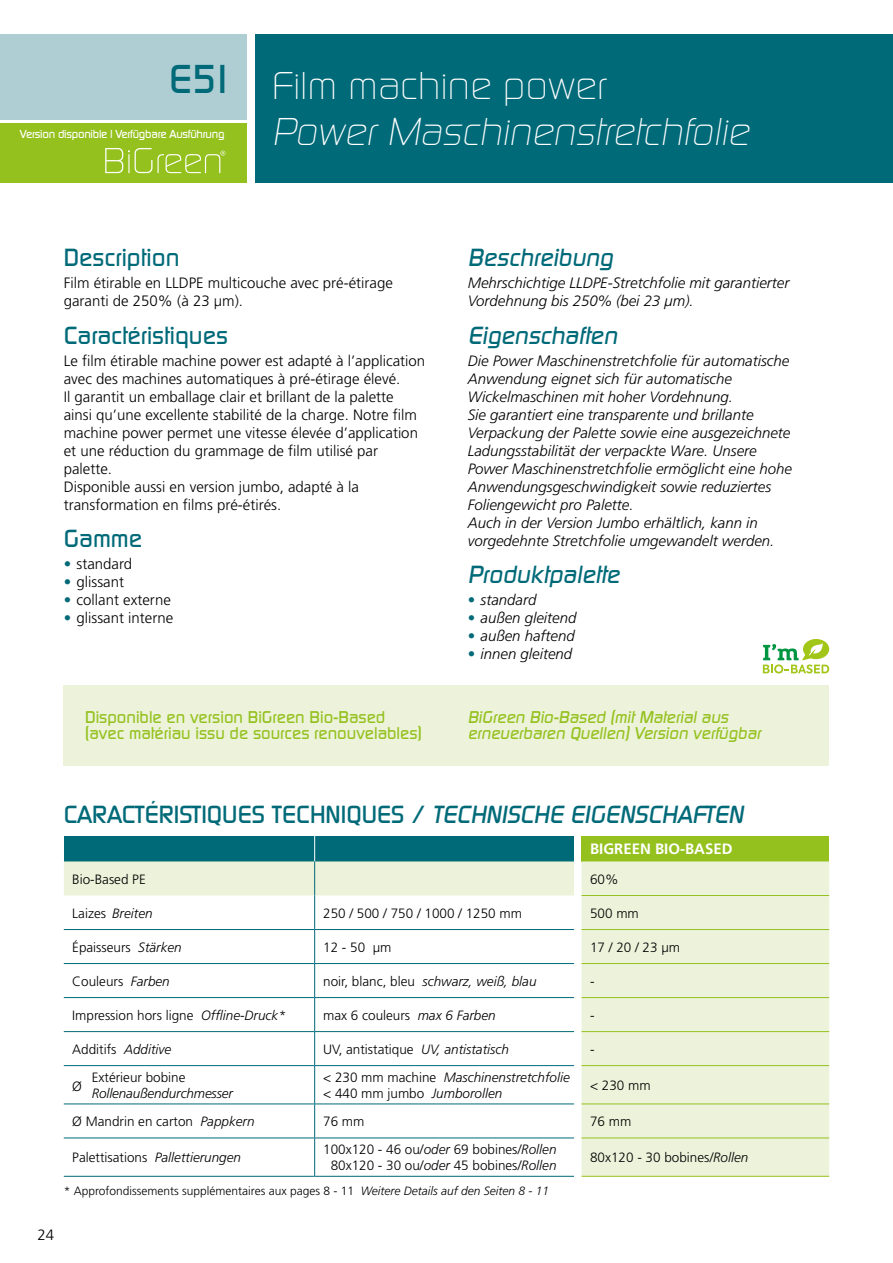
<style>
.page{position:relative;width:893px;height:1263px;background:#fff}
.page>*{position:absolute;margin:0;border:0;box-sizing:border-box;transform-origin:0 0}
.t1{font:700 39px "Digital Serial";color:#006a78}
.t2{font:italic 37.5px "Digital Serial";letter-spacing:.01em;color:#fff}
.t3{font:37.5px "Digital Serial";letter-spacing:.01em;color:#fff}
.t4{font:700 24px "Digital Serial";color:#006a78}
.t5{font:italic 700 24px "Digital Serial";color:#006a78}
.t6{font:700 16.5px/16.5px "Digital Serial";color:#95c11f}
.t7{font:italic 700 16.5px/16.5px "Digital Serial";color:#95c11f}
.t8{font:italic 300 15px/18px "Frutiger";color:#000}
.t9{font:300 15px/18px "Frutiger";color:#000}
.t10{font:700 15px "Frutiger";color:#fff}
.t11{font:300 13.5px/16.2px "Frutiger";color:#000;text-align:center}
.t12{font:italic 300 13.5px/16.2px "Frutiger";color:#000}
.t13{font:300 12px "Frutiger";color:#000}
.t14{font:700 11.25px "Digital Serial";letter-spacing:-.02em;color:#fff}
.s1{color:#006a78}
.s2{font-style:normal;color:#006a78}
.s3{font-style:italic}
.s4{font-style:normal}
</style>
<div class="page">
<div style="left:255px;top:34px;width:638px;height:149px;background:#006a78"></div>
<div style="left:0;top:34px;width:247px;height:85px;background:#afced4"></div>
<div style="left:0;top:123px;width:247px;height:60px;background:#95c11f"></div>
<svg style="left:105px;top:148px;width:120px;height:25px"></svg>
<div style="left:64px;top:836px;width:251px;height:25px;background:#006a78"></div>
<div style="left:315px;top:836px;width:259px;height:25px;background:#006a78"></div>
<div style="left:582px;top:836px;width:247px;height:25px;background:#95c11f"></div>
<svg style="left:64px;top:861px;width:765px;height:315px"></svg>
<svg style="left:314px;top:836px;width:1px;height:25px"></svg>
<hr style="left:582px;top:929px;width:247px;height:1px;background:#95c11f">
<hr style="left:582px;top:963px;width:247px;height:1px;background:#95c11f">
<hr style="left:582px;top:997px;width:247px;height:1px;background:#95c11f">
<hr style="left:582px;top:1031px;width:247px;height:1px;background:#95c11f">
<hr style="left:582px;top:1065px;width:247px;height:1px;background:#95c11f">
<hr style="left:582px;top:1103px;width:247px;height:1px;background:#95c11f">
<hr style="left:582px;top:1137px;width:247px;height:1px;background:#95c11f">
<hr style="left:582px;top:1176px;width:247px;height:1px;background:#95c11f">
<hr style="left:314px;top:861px;width:1px;height:34px;background:#006a78">
<hr style="left:582px;top:895px;width:247px;height:1px;background:#95c11f">
<hr style="left:314px;top:895px;width:1px;height:34px;background:#006a78">
<hr style="left:64px;top:929px;width:251px;height:1px;background:#006a78">
<hr style="left:314px;top:930px;width:1px;height:33px;background:#006a78">
<hr style="left:315px;top:929px;width:259px;height:1px;background:#006a78">
<hr style="left:64px;top:963px;width:251px;height:1px;background:#006a78">
<hr style="left:314px;top:964px;width:1px;height:33px;background:#006a78">
<hr style="left:315px;top:963px;width:259px;height:1px;background:#006a78">
<hr style="left:64px;top:997px;width:251px;height:1px;background:#006a78">
<hr style="left:314px;top:998px;width:1px;height:33px;background:#006a78">
<hr style="left:315px;top:997px;width:259px;height:1px;background:#006a78">
<hr style="left:64px;top:1031px;width:251px;height:1px;background:#006a78">
<hr style="left:314px;top:1032px;width:1px;height:33px;background:#006a78">
<hr style="left:315px;top:1031px;width:259px;height:1px;background:#006a78">
<hr style="left:64px;top:1065px;width:251px;height:1px;background:#006a78">
<hr style="left:314px;top:1066px;width:1px;height:37px;background:#006a78">
<hr style="left:315px;top:1065px;width:259px;height:1px;background:#006a78">
<hr style="left:64px;top:1103px;width:251px;height:1px;background:#006a78">
<hr style="left:314px;top:1104px;width:1px;height:33px;background:#006a78">
<hr style="left:315px;top:1103px;width:259px;height:1px;background:#006a78">
<hr style="left:64px;top:1137px;width:251px;height:1px;background:#006a78">
<hr style="left:64px;top:1176px;width:251px;height:1px;background:#006a78">
<hr style="left:314px;top:1138px;width:1px;height:38px;background:#006a78">
<hr style="left:315px;top:1137px;width:259px;height:1px;background:#006a78">
<hr style="left:315px;top:1176px;width:259px;height:1px;background:#006a78">
<div style="left:64px;top:685px;width:765px;height:80px;background:#ecf3da"></div>
<svg style="left:763px;top:639px;width:66px;height:34px"></svg>
<h1 class="t1" style="left:169px;top:56px;width:68px">E51</h1>
<p class="t14" style="left:20px;top:128px;width:206px">Version disponible | Verfügbare Ausführung</p>
<h2 class="t3" style="left:272px;top:64px;width:336px">Film machine power</h2>
<h2 class="t2" style="left:272px;top:110px;width:478px">Power Maschinenstretchfolie</h2>
<h3 class="t4" style="left:64px;top:244px;width:117px">Description</h3>
<p class="t9" style="left:64px;top:274px;width:331px">Film étirable en LLDPE multicouche avec pré-étirage garanti de 250% (à 23 µm).</p>
<h3 class="t4" style="left:64px;top:321px;width:166px">Caractéristiques</h3>
<p class="t9" style="left:64px;top:352px;width:363px">Le film étirable machine power est adapté à l’application avec des machines automatiques à pré-étirage élevé.<br>Il garantit un emballage clair et brillant de la palette ainsi qu’une excellente stabilité de la charge. Notre film machine power permet une vitesse élevée d’application et une réduction du grammage de film utilisé par palette.<br>Disponible aussi en version jumbo, adapté à la transformation en films pré-étirés.</p>
<h3 class="t4" style="left:64px;top:525px;width:80px">Gamme</h3>
<p class="t9" style="left:64px;top:555px;width:70px"><span class="s1">•</span> standard</p>
<p class="t9" style="left:64px;top:573px;width:62px"><span class="s1">•</span> glissant</p>
<p class="t9" style="left:64px;top:591px;width:109px"><span class="s1">•</span> collant externe</p>
<p class="t9" style="left:64px;top:609px;width:111px"><span class="s1">•</span> glissant interne</p>
<h3 class="t5" style="left:468px;top:244px;width:147px">Beschreibung</h3>
<p class="t8" style="left:468px;top:274px;width:323px">Mehrschichtige LLDPE-Stretchfolie mit garantierter<br>Vordehnung bis 250% (bei 23 µm).</p>
<h3 class="t5" style="left:468px;top:321px;width:151px">Eigenschaften</h3>
<p class="t8" style="left:468px;top:352px;width:326px">Die Power Maschinenstretchfolie für automatische Anwendung eignet sich für automatische Wickelmaschinen mit hoher Vordehnung.<br>Sie garantiert eine transparente und brillante Verpackung der Palette sowie eine ausgezeichnete Ladungsstabilität der verpackte Ware. Unsere Power Maschinenstretchfolie ermöglicht eine hohe Anwendungsgeschwindigkeit sowie reduziertes Foliengewicht pro Palette.<br>Auch in der Version Jumbo erhältlich, kann in vorgedehnte Stretchfolie umgewandelt werden.</p>
<h3 class="t5" style="left:468px;top:561px;width:153px">Produktpalette</h3>
<p class="t8" style="left:468px;top:591px;width:70px"><span class="s2">•</span> standard</p>
<p class="t8" style="left:468px;top:609px;width:110px"><span class="s2">•</span> außen gleitend</p>
<p class="t8" style="left:468px;top:627px;width:108px"><span class="s2">•</span> außen haftend</p>
<p class="t8" style="left:468px;top:645px;width:106px"><span class="s2">•</span> innen gleitend</p>
<p class="t6" style="left:85px;top:709px;width:338px">Disponible en version BiGreen Bio-Based (avec matériau issu de sources renouvelables)</p>
<p class="t7" style="left:468px;top:709px;width:295px">BiGreen Bio-Based (mit Material aus erneuerbaren Quellen) Version verfügbar</p>
<h3 class="t4" style="left:64px;top:801px;width:681px">CARACTÉRISTIQUES TECHNIQUES / <span class="s3">TECHNISCHE EIGENSCHAFTEN</span></h3>
<p class="t10" style="left:590px;top:840px;width:144px">BIGREEN BIO-BASED</p>
<p class="t11" style="left:72px;top:871px;width:75px">Bio-Based PE</p>
<p class="t11" style="left:590px;top:871px;width:30px">60%</p>
<p class="t12" style="left:72px;top:905px;width:82px"><span class="s4">Laizes</span> Breiten</p>
<p class="t11" style="left:323px;top:905px;width:200px">250 / 500 / 750 / 1000 / 1250 mm</p>
<p class="t11" style="left:590px;top:905px;width:50px">500 mm</p>
<p class="t11" style="left:72px;top:939px;width:111px">Épaisseurs <span class="s3">Stärken</span></p>
<p class="t11" style="left:323px;top:939px;width:70px">12 - 50 µm</p>
<p class="t11" style="left:590px;top:939px;width:92px">17 / 20 / 23 µm</p>
<p class="t11" style="left:72px;top:973px;width:99px">Couleurs <span class="s3">Farben</span></p>
<p class="t12" style="left:323px;top:973px;width:215px"><span class="s4">noir, blanc, bleu</span> schwarz, weiß, blau</p>
<p class="t11" style="left:590px;top:973px;width:6px">-</p>
<p class="t11" style="left:72px;top:1007px;width:215px">Impression hors ligne <span class="s3">Offline-Druck*</span></p>
<p class="t11" style="left:323px;top:1007px;width:174px">max 6 couleurs <span class="s3">max 6 Farben</span></p>
<p class="t11" style="left:590px;top:1007px;width:6px">-</p>
<p class="t11" style="left:72px;top:1041px;width:101px">Additifs <span class="s3">Additive</span></p>
<p class="t11" style="left:323px;top:1041px;width:187px">UV, antistatique <span class="s3">UV, antistatisch</span></p>
<p class="t11" style="left:590px;top:1041px;width:6px">-</p>
<p class="t11" style="left:72px;top:1078px;width:11px">Ø</p>
<p class="t12" style="left:323px;top:1069px;width:248px"><span class="s4">&lt; 230 mm machine</span> Maschinenstretchfolie <span class="s4">&lt; 440 mm jumbo</span> Jumborollen</p>
<p class="t11" style="left:590px;top:1077px;width:62px">&lt; 230 mm</p>
<p class="t11" style="left:92px;top:1069px;width:95px">Extérieur bobine</p>
<p class="t12" style="left:92px;top:1085px;width:143px">Rollenaußendurchmesser</p>
<p class="t11" style="left:72px;top:1113px;width:184px">Ø Mandrin en carton <span class="s3">Pappkern</span></p>
<p class="t11" style="left:323px;top:1113px;width:43px">76 mm</p>
<p class="t11" style="left:590px;top:1113px;width:43px">76 mm</p>
<p class="t12" style="left:72px;top:1149px;width:170px"><span class="s4">Palettisations</span> Pallettierungen</p>
<p class="t11" style="left:323px;top:1141px;width:235px">100x120 - 46 ou/<span class="s3">oder</span> 69 bobines<span class="s3">/Rollen<br></span>80x120 - 30 ou/<span class="s3">oder</span> 45 bobines<span class="s3">/Rollen</span></p>
<p class="t11" style="left:590px;top:1149px;width:160px">80x120 - 30 bobines<span class="s3">/Rollen</span></p>
<p class="t13" style="left:64px;top:1184px;width:487px">* Approfondissements supplémentaires aux pages 8 - 11 <span class="s3">Weitere Details auf den Seiten 8 - 11</span></p>
<p class="t9" style="left:38px;top:1225px;width:18px">24</p>
</div>
